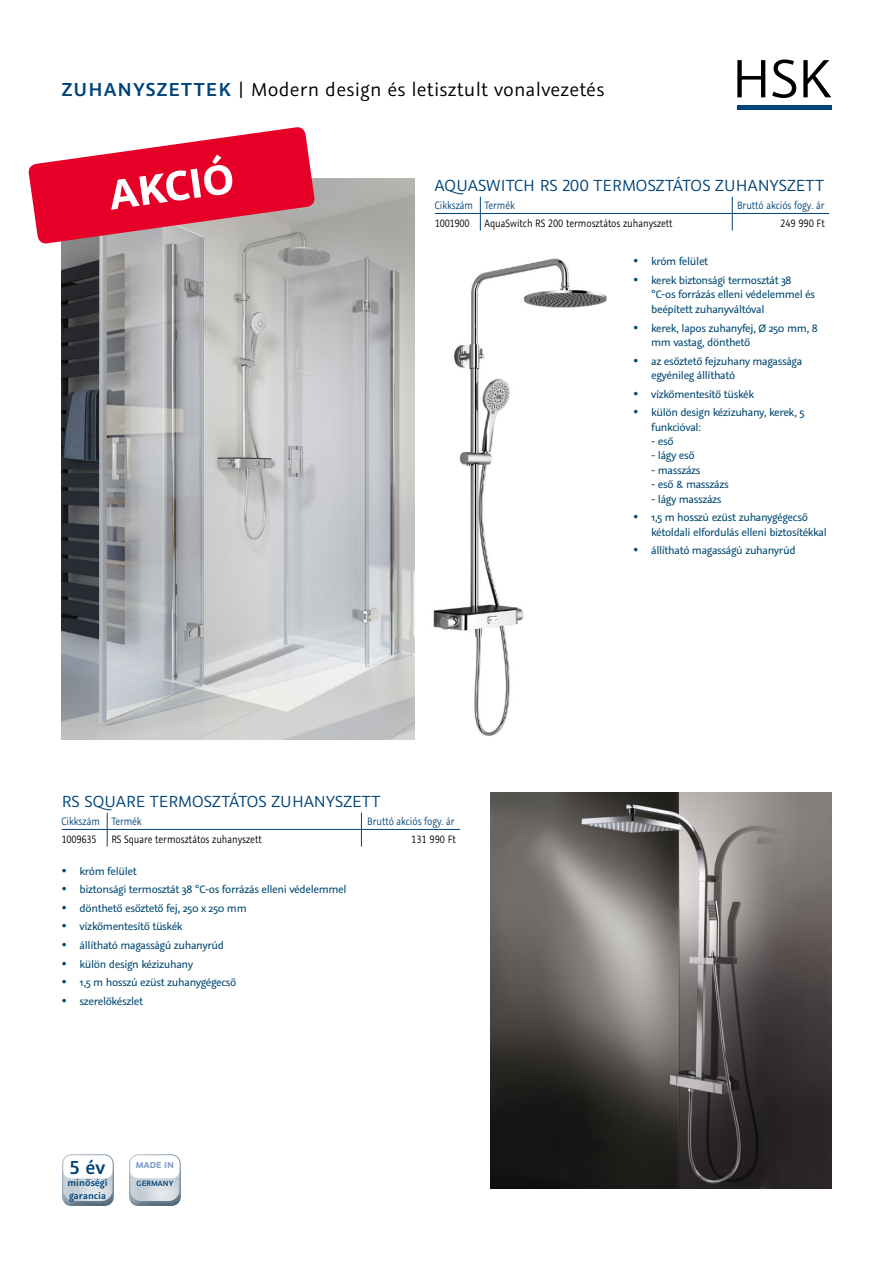
<style>
.page{position:relative;width:893px;height:1263px;background:#fff}
.page>*{position:absolute;margin:0;border:0;box-sizing:border-box;transform-origin:0 0}
.t1{font:700 46.5px "Graublau Sans";color:#fff}
.t2{font:21px "Graublau Sans";letter-spacing:.01em;color:#000}
.t3{font:600 21px "Graublau Sans";color:#004478}
.t4{font:18px "Graublau Sans";letter-spacing:.01em;color:#004478}
.t5{font:12px/18.6px "Graublau Sans";letter-spacing:-.03em;color:#004872}
.t6{font:12px "Graublau Sans";color:#000;scale:.85 1}
.t7{font:12px "Graublau Sans";color:#004478;scale:.85 1}
.t8{font:600 10.5px/12.6px "Graublau Sans";color:#004478}
.t9{font:700 9.75px "Graublau Sans";color:#7e9dca}
.t10{font:600 8.55px "Graublau Sans";color:#004478}
.s1{font-weight:600;color:#004478}
</style>
<div class="page">
<img style="left:62px;top:179px;width:353px;height:561px">
<img style="left:433px;top:258px;width:174px;height:478px">
<svg style="left:737px;top:60px;width:28px;height:37px"></svg>
<svg style="left:772px;top:59px;width:24px;height:39px"></svg>
<svg style="left:803px;top:60px;width:28px;height:37px"></svg>
<div style="left:737px;top:105px;width:95px;height:5px;background:#004478"></div>
<img style="left:62px;top:1154px;width:52px;height:52px">
<img style="left:129px;top:1154px;width:52px;height:52px">
<svg style="left:28px;top:127px;width:287px;height:117px"></svg>
<hr style="left:435px;top:213px;width:45px;height:1px;background:#004478">
<hr style="left:480px;top:213px;width:252px;height:1px;background:#004478">
<hr style="left:732px;top:213px;width:97px;height:1px;background:#004478">
<svg style="left:480px;top:197px;width:1px;height:33px"></svg>
<svg style="left:732px;top:197px;width:1px;height:33px"></svg>
<hr style="left:62px;top:829px;width:45px;height:1px;background:#004478">
<hr style="left:107px;top:829px;width:254px;height:1px;background:#004478">
<hr style="left:361px;top:829px;width:99px;height:1px;background:#004478">
<svg style="left:107px;top:813px;width:1px;height:33px"></svg>
<svg style="left:361px;top:813px;width:1px;height:33px"></svg>
<img style="left:491px;top:792px;width:340px;height:396px">
<h2 class="t2" style="left:62px;top:77px;width:544px"><span class="s1">ZUHANYSZETTEK</span> | Modern design és letisztult vonalvezetés</h2>
<h1 class="t1" style="left:105px;top:165px;width:127px;rotate:-8deg">AKCIÓ</h1>
<h3 class="t4" style="left:435px;top:174px;width:391px">AQUASWITCH RS 200 TERMOSZTÁTOS ZUHANYSZETT</h3>
<p class="t7" style="left:435px;top:198px;width:96px">Cikkszám Termék</p>
<p class="t7" style="left:737px;top:198px;width:104px">Bruttó akciós fogy. ár</p>
<p class="t6" style="left:435px;top:216px;width:281px">1001900 AquaSwitch RS 200 termosztátos zuhanyszett</p>
<p class="t6" style="left:780px;top:216px;width:54px">249 990 Ft</p>
<p class="t5" style="left:651px;top:252px;width:142px">króm felület<br>kerek biztonsági termosztát 38</p>
<p class="t5" style="left:651px;top:287px;width:166px;line-height:14.4px">°C-os forrázás elleni védelemmel és beépített zuhanyváltóval</p>
<p class="t5" style="left:651px;top:320px;width:168px;line-height:14.4px">kerek, lapos zuhanyfej, Ø 250 mm, 8 mm vastag, dönthető</p>
<p class="t5" style="left:651px;top:353px;width:153px;line-height:14.4px">az esőztető fejzuhany magassága egyénileg állítható</p>
<p class="t5" style="left:651px;top:384px;width:155px">vízkőmentesítő tüskék<br>külön design kézizuhany, kerek, 5</p>
<p class="t5" style="left:651px;top:417px;width:52px">funkcióval:</p>
<p class="t5" style="left:651px;top:432px;width:24px">- eső</p>
<p class="t5" style="left:651px;top:446px;width:45px">- lágy eső</p>
<p class="t5" style="left:651px;top:461px;width:51px">- masszázs</p>
<p class="t5" style="left:651px;top:475px;width:79px">- eső &amp; masszázs</p>
<p class="t5" style="left:651px;top:489px;width:158px">- lágy masszázs<br>1,5 m hosszú ezüst zuhanygégecső</p>
<p class="t5" style="left:651px;top:523px;width:177px">kétoldali elfordulás elleni biztosítékkal állítható magasságú zuhanyrúd</p>
<h3 class="t4" style="left:62px;top:790px;width:320px">RS SQUARE TERMOSZTÁTOS ZUHANYSZETT</h3>
<p class="t7" style="left:62px;top:814px;width:96px">Cikkszám Termék</p>
<p class="t7" style="left:367px;top:814px;width:104px">Bruttó akciós fogy. ár</p>
<p class="t6" style="left:62px;top:832px;width:237px">1009635 RS Square termosztátos zuhanyszett</p>
<p class="t6" style="left:411px;top:832px;width:54px">131 990 Ft</p>
<p class="t5" style="left:80px;top:861px;width:268px">króm felület<br>biztonsági termosztát 38 °C-os forrázás elleni védelemmel dönthető esőztető fej, 250 x 250 mm<br>vízkőmentesítő tüskék<br>állítható magasságú zuhanyrúd<br>külön design kézizuhany<br>1,5 m hosszú ezüst zuhanygégecső<br>szerelőkészlet</p>
<h2 class="t3" style="left:70px;top:1154px;width:37px">5 év</h2>
<p class="t9" style="left:136px;top:1159px;width:39px">MADE IN</p>
<p class="t10" style="left:136px;top:1178px;width:38px">GERMANY</p>
<p class="t8" style="left:67px;top:1176px;width:42px">minőségi garancia</p>
</div>
